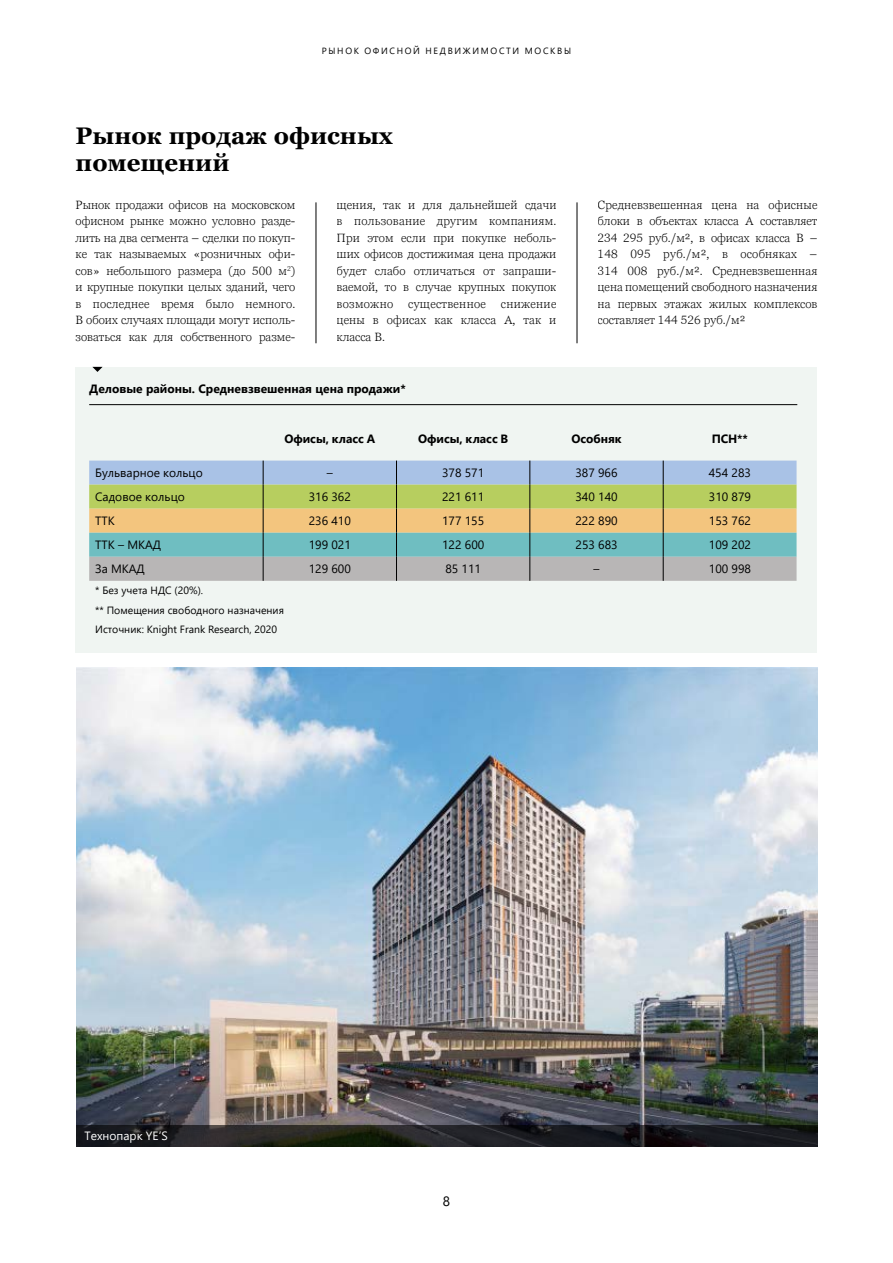
<style>
.page{position:relative;width:893px;height:1263px;background:#fff}
.page>*{position:absolute;margin:0;border:0;box-sizing:border-box;transform-origin:0 0}
.t1{font:700 24px/27px "Georgia Pro";color:#000}
.t2{font:13.5px "Segoe UI";color:#000}
.t3{font:300 12px/16.5px "Georgia Pro";letter-spacing:.005em;color:#000;text-align:justify}
.t4{font:12px "Segoe UI";color:#000}
.t5{font:700 12px "Segoe UI";color:#000}
.t6{font:12px "Segoe UI";color:#fff}
.t7{font:10.5px/19.2px "Segoe UI";color:#000}
.t8{font:9px "Segoe UI";letter-spacing:.185em;color:#000}
</style>
<div class="page">
<img style="left:76px;top:667px;width:741px;height:458px">
<div style="left:76px;top:367px;width:741px;height:286px;background:#f0f5f2"></div>
<svg style="left:92px;top:367px;width:11px;height:5px"></svg>
<hr style="left:89px;top:404px;width:708px;height:1px;background:#000">
<svg style="left:89px;top:461px;width:707px;height:120px;background:#b0c0a3"></svg>
<hr style="left:316px;top:202px;width:1px;height:141px;background:#000">
<hr style="left:577px;top:202px;width:1px;height:141px;background:#000">
<svg style="left:76px;top:1125px;width:741px;height:21px;background:#1e1e1f"></svg>
<p class="t8" style="left:322px;top:42px;width:251px">РЫНОК ОФИСНОЙ НЕДВИЖИМОСТИ МОСКВЫ</p>
<h1 class="t1" style="left:76px;top:124px;width:319px">Рынок продаж офисных помещений</h1>
<p class="t3" style="left:76px;top:197px;width:221px">Рынок продажи офисов на московском офисном рынке можно условно разде&shy;лить на два сегмента – сделки по покуп&shy;ке так называемых «розничных офи&shy;сов» небольшого размера (до 500 м<sup>2</sup>) и крупные покупки целых зданий, чего в последнее время было немного.<br>В обоих случаях площади могут исполь&shy;зоваться как для собственного разме-</p>
<p class="t3" style="left:337px;top:197px;width:221px">щения, так и для дальнейшей сдачи в пользование другим компаниям.<br>При этом если при покупке неболь&shy;ших офисов достижимая цена продажи будет слабо отличаться от запраши&shy;ваемой, то в случае крупных покупок возможно существенное снижение цены в офисах как класса А, так и класса В.</p>
<p class="t3" style="left:598px;top:197px;width:221px">Средневзвешенная цена на офисные блоки в объектах класса А составляет 234 295 руб./м², в офисах класса В – 148 095 руб./м², в особняках – 314 008 руб./м². Средневзвешенная цена помещений свободного назначения на первых этажах жилых комплексов составляет 144 526 руб./м²</p>
<p class="t5" style="left:89px;top:377px;width:318px">Деловые районы. Средневзвешенная цена продажи*</p>
<p class="t5" style="left:284px;top:428px;width:92px">Офисы, класс А</p>
<p class="t5" style="left:418px;top:428px;width:92px">Офисы, класс В</p>
<p class="t5" style="left:571px;top:428px;width:52px">Особняк</p>
<p class="t5" style="left:712px;top:428px;width:38px">ПСН**</p>
<p class="t4" style="left:95px;top:461px;width:109px">Бульварное кольцо</p>
<p class="t4" style="left:327px;top:461px;width:7px">–</p>
<p class="t4" style="left:442px;top:461px;width:44px">378 571</p>
<p class="t4" style="left:575px;top:461px;width:44px">387 966</p>
<p class="t4" style="left:709px;top:461px;width:44px">454 283</p>
<p class="t4" style="left:95px;top:485px;width:91px">Садовое кольцо</p>
<p class="t4" style="left:309px;top:485px;width:44px">316 362</p>
<p class="t4" style="left:442px;top:485px;width:44px">221 611</p>
<p class="t4" style="left:575px;top:485px;width:44px">340 140</p>
<p class="t4" style="left:709px;top:485px;width:44px">310 879</p>
<p class="t4" style="left:95px;top:509px;width:21px">ТТК</p>
<p class="t4" style="left:309px;top:509px;width:44px">236 410</p>
<p class="t4" style="left:442px;top:509px;width:44px">177 155</p>
<p class="t4" style="left:575px;top:509px;width:44px">222 890</p>
<p class="t4" style="left:709px;top:509px;width:44px">153 762</p>
<p class="t4" style="left:95px;top:533px;width:67px">ТТК – МКАД</p>
<p class="t4" style="left:309px;top:533px;width:44px">199 021</p>
<p class="t4" style="left:442px;top:533px;width:44px">122 600</p>
<p class="t4" style="left:575px;top:533px;width:44px">253 683</p>
<p class="t4" style="left:709px;top:533px;width:44px">109 202</p>
<p class="t4" style="left:95px;top:558px;width:51px">За МКАД</p>
<p class="t4" style="left:309px;top:558px;width:44px">129 600</p>
<p class="t4" style="left:445px;top:558px;width:37px">85 111</p>
<p class="t4" style="left:594px;top:558px;width:7px">–</p>
<p class="t4" style="left:709px;top:558px;width:44px">100 998</p>
<p class="t7" style="left:95px;top:580px;width:190px">* Без учета НДС (20%).<br>** Помещения свободного назначения<br>Источник: Knight Frank Research, 2020</p>
<p class="t6" style="left:85px;top:1124px;width:85px">Технопарк YE’S</p>
<p class="t2" style="left:443px;top:1188px;width:9px">8</p>
</div>
